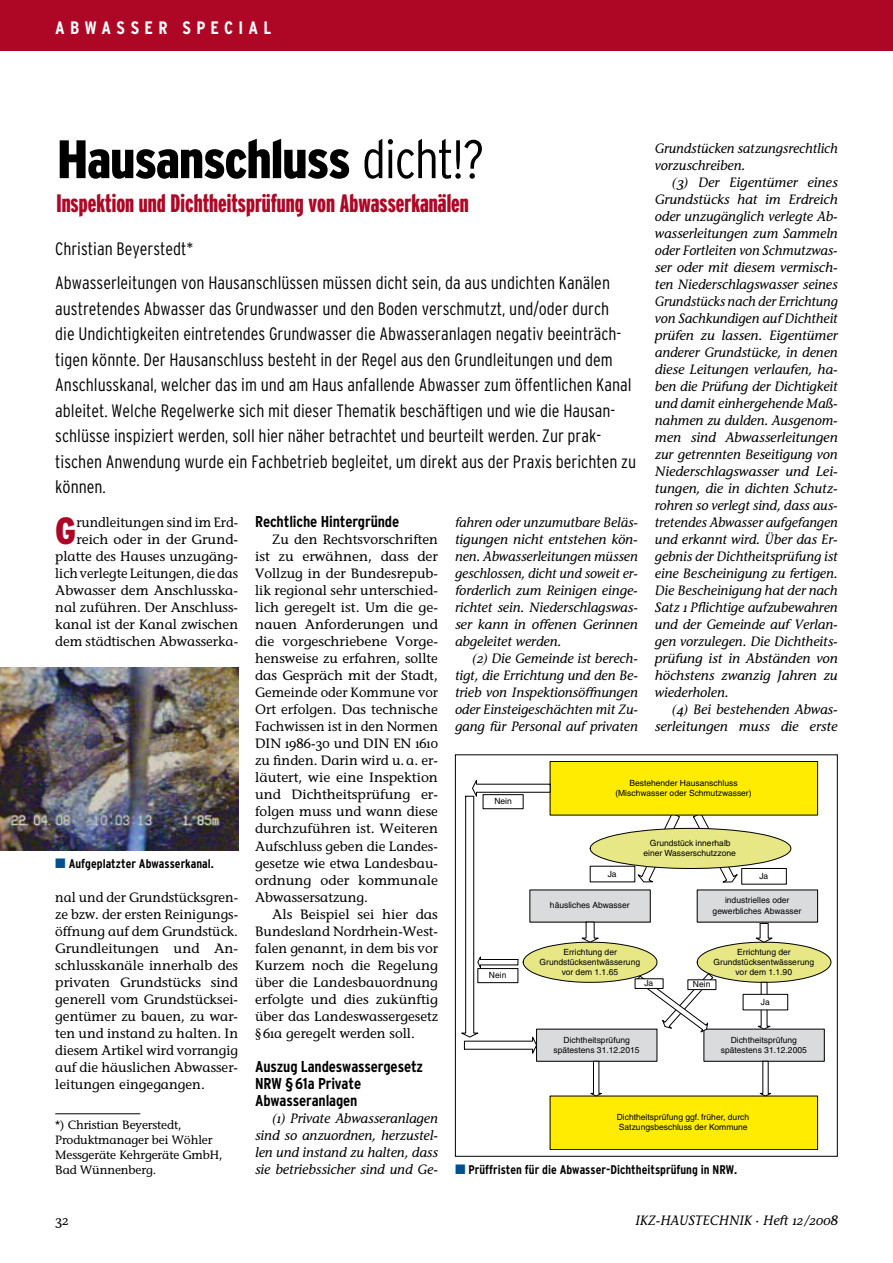
<style>
.page{position:relative;width:893px;height:1263px;background:#fff}
.page>*{position:absolute;margin:0;border:0;box-sizing:border-box;transform-origin:0 0}
.t1{font:900 condensed 54px "IKZ Head";letter-spacing:-.025em;color:#000}
.t2{font:900 condensed 37.8px "IKZ Head";color:#ae0725}
.t3{font:900 ultra-condensed 25.2px "IKZ Head";color:#ae0725}
.t4{font:300 condensed 18px/25.5px "IKZ Head";color:#000}
.t5{font:700 condensed 18px "IKZ Head";letter-spacing:.295em;color:#fff}
.t6{font:700 condensed 15.75px/17px "IKZ Head";letter-spacing:-.01em;color:#000}
.t7{font:italic 13.5px/17px "IKZ";color:#000;text-align:justify}
.t8{font:13.5px/17px "IKZ";color:#000;text-align:justify}
.t9{font:700 condensed 12.6px "IKZ Head";color:#000}
.t10{font:12px/14.9px "IKZ";letter-spacing:-.01em;color:#000}
.t11{font:8.55px/10.2px "Helvetica";color:#000;text-align:center}
.s1{font-weight:300}
.s2{font-family:"IKZ";font-weight:400;font-stretch:normal;font-size:13.5px;color:#004f91}
</style>
<div class="page">
<div style="left:0;top:0;width:893px;height:51px;background:#ae0725"></div>
<img style="left:0;top:668px;width:238px;height:182px">
<div style="left:550px;top:761px;width:268px;height:54px;background:#ffec00"></div>
<div style="left:550px;top:761px;width:268px;height:54px;border:1px solid #000"></div>
<div style="left:537px;top:1029px;width:120px;height:32px;background:#d9dbdc"></div>
<div style="left:704px;top:1029px;width:120px;height:32px;background:#d9dbdc"></div>
<div style="left:550px;top:1096px;width:268px;height:54px;background:#ffec00"></div>
<div style="left:550px;top:1096px;width:268px;height:54px;border:1px solid #000"></div>
<svg style="left:589px;top:1061px;width:15px;height:35px"></svg>
<svg style="left:758px;top:1061px;width:15px;height:35px"></svg>
<svg style="left:461px;top:778px;width:370px;height:277px"></svg>
<div style="left:483px;top:795px;width:40px;height:14px;background:#fff"></div>
<div style="left:483px;top:794px;width:40px;height:15px;border:1px solid #000"></div>
<div style="left:478px;top:968px;width:40px;height:15px;background:#fff"></div>
<div style="left:478px;top:968px;width:40px;height:15px;border:1px solid #000"></div>
<div style="left:688px;top:980px;width:28px;height:9px;background:#fff"></div>
<div style="left:688px;top:979px;width:28px;height:11px;border:1px solid #000"></div>
<div style="left:635px;top:979px;width:28px;height:9px;background:#fff"></div>
<div style="left:635px;top:978px;width:28px;height:11px;border:1px solid #000"></div>
<div style="left:743px;top:994px;width:45px;height:16px;background:#fff"></div>
<div style="left:743px;top:994px;width:45px;height:16px;border:1px solid #000"></div>
<div style="left:742px;top:868px;width:44px;height:16px;background:#fff"></div>
<div style="left:741px;top:868px;width:46px;height:16px;border:1px solid #000"></div>
<div style="left:590px;top:866px;width:45px;height:16px;background:#fff"></div>
<div style="left:455px;top:754px;width:383px;height:403px;border:1px solid #000"></div>
<hr style="left:55px;top:1113px;width:85px;height:1px;background:#000">
<h3 class="t5" style="left:55px;top:18px;width:206px">Abwa sser Sp ecial</h3>
<h1 class="t1" style="left:57px;top:129px;width:429px">Hausanschluss <span class="s1">dicht!?</span></h1>
<h3 class="t3" style="left:56px;top:189px;width:414px">Inspektion und Dichtheitsprüfung von Abwasserkanälen</h3>
<p class="t7" style="left:655px;top:140px;width:184px">Grundstücken satzungsrechtlich vorzuschreiben.</p>
<p class="t7" style="left:655px;top:174px;width:185px;text-indent:17px">(3) Der Eigentümer eines Grundstücks hat im Erdreich oder unzugänglich verlegte Ab&shy;wasserleitungen zum Sammeln oder Fortleiten von Schmutzwas&shy;ser oder mit diesem vermisch&shy;ten Niederschlagswasser seines Grundstücks nach der Errichtung von Sachkundigen auf Dichtheit prüfen zu lassen. Eigen- tümer anderer Grundstücke, in denen diese Leitungen verlaufen, ha&shy;ben die Prüfung der Dichtigkeit und damit einhergehende Maß&shy;nahmen zu dulden. Ausgenom&shy;men sind Abwasserleitungen zur getrennten Beseitigung von Niederschlagswasser und Lei&shy;tungen, die in dichten Schutz&shy;rohren so verlegt sind, dass aus&shy;tretendes Abwasser aufgefangen und erkannt wird. Über das Er&shy;gebnis der Dichtheitsprüfung ist eine Bescheinigung zu fertigen.<br>Die Bescheinigung hat der nach Satz 1 Pflichtige aufzubewahren und der Gemeinde auf Verlan&shy;gen vorzulegen. Die Dichtheits&shy;prüfung ist in Abständen von höchstens zwanzig Jahren zu wiederholen.</p>
<p class="t7" style="left:655px;top:701px;width:184px;text-align:right">(4) Bei bestehenden Abwas&shy;serleitungen muss die erste</p>
<h3 class="t4" style="left:55px;top:232px;width:556px;line-height:34px">Christian Beyerstedt*<br>Abwasserleitungen von Hausanschlüssen müssen dicht sein, da aus undichten Kanälen</h3>
<p class="t4" style="left:55px;top:295px;width:582px">austretendes Abwasser das Grundwasser und den Boden verschmutzt, und/oder durch<br>die Undichtigkeiten eintretendes Grundwasser die Abwasseranlagen negativ beeinträch&shy;tigen könnte. Der Hausanschluss besteht in der Regel aus den Grundleitungen und dem Anschlusskanal, welcher das im und am Haus anfallende Abwasser zum öffentlichen Kanal ableitet. Welche Regelwerke sich mit dieser Thematik beschäftigen und wie die Hausan&shy;schlüsse inspiziert werden, soll hier näher betrachtet und beurteilt werden. Zur prak&shy;tischen Anwendung wurde ein Fachbetrieb begleitet, um direkt aus der Praxis berichten zu können.</p>
<p class="t6" style="left:255px;top:513px;width:146px">Rechtliche Hintergründe</p>
<p class="t8" style="left:255px;top:531px;width:184px;text-indent:17px">Zu den Rechtsvorschriften ist zu erwähnen, dass der Vollzug in der Bundesrepub&shy;lik regional sehr unterschied&shy;lich geregelt ist. Um die ge&shy;nauen Anforderungen und die vorgeschriebene Vorge&shy;hensweise zu erfahren, sollte das Gespräch mit der Stadt, Gemeinde oder Kommune vor Ort erfolgen. Das technische Fachwissen ist in den Normen DIN 1986-30 und DIN EN 1610 zu finden. Darin wird u.a. er&shy;läutert, wie eine Inspektion und Dichtheitsprüfung er&shy;folgen muss und wann diese durchzuführen ist. Weiteren Aufschluss geben die Landes&shy;gesetze wie etwa Landesbau&shy;ordnung oder kommunale Abwassersatzung.</p>
<p class="t8" style="left:255px;top:905px;width:184px;text-indent:17px">Als Beispiel sei hier das Bundesland Nordrhein-West&shy;falen genannt, in dem bis vor Kurzem noch die Regelung über die Landesbauordnung erfolgte und dies zukünftig über das Landeswassergesetz §61a geregelt werden soll.</p>
<p class="t6" style="left:255px;top:1057px;width:170px">Auszug Landeswassergesetz<br>NRW §61a Private<br>Abwasseranlagen</p>
<p class="t7" style="left:255px;top:1109px;width:184px;text-indent:17px">(1) Private Abwasseranlagen sind so anzuordnen, herzustel&shy;len und instand zu halten, dass sie betriebssicher sind und Ge-</p>
<p class="t7" style="left:455px;top:514px;width:184px">fahren oder unzumutbare Beläs&shy;tigungen nicht entstehen kön&shy;nen. Abwasserleitungen müssen geschlossen, dicht und soweit er&shy;forderlich zum Reinigen einge&shy;richtet sein. Niederschlagswas&shy;ser kann in offenen Gerinnen abgeleitet werden.</p>
<p class="t7" style="left:455px;top:650px;width:184px;text-indent:17px">(2) Die Gemeinde ist berech&shy;tigt, die Errichtung und den Be&shy;trieb von Inspektionsöffnungen oder Einsteigeschächten mit Zu&shy;gang für Personal auf privaten</p>
<p class="t8" style="left:55px;top:514px;width:184px;text-align:right">rundleitungen sind im Erd&shy;reich oder in der Grund&shy;platte des Hauses unzugäng&shy;lich verlegte Leitungen, die das<br>Abwasser dem Anschlusska&shy;nal zuführen. Der Anschluss&shy;kanal ist der Kanal zwischen dem städtischen Abwasserka-</p>
<h2 class="t2" style="left:55px;top:510px;width:23px">G</h2>
<p class="t11" style="left:615px;top:777px;width:138px">Bestehender Hausanschluss (Mischwasser oder Schmutzwasser)</p>
<p class="t11" style="left:494px;top:796px;width:19px">Nein</p>
<p class="t11" style="left:644px;top:838px;width:94px">Grundstück innerhalb einer Wasserschutzzone</p>
<p class="t9" style="left:55px;top:856px;width:160px"><span class="s2">∂</span> Aufgeplatzter Abwasserkanal.</p>
<p class="t11" style="left:608px;top:868px;width:10px">Ja</p>
<p class="t11" style="left:759px;top:871px;width:10px">Ja</p>
<p class="t8" style="left:55px;top:888px;width:184px">nal und der Grundstücksgren&shy;ze bzw. der ersten Reinigungs&shy;öffnung auf dem Grundstück.<br>Grundleitungen und An&shy;schlusskanäle innerhalb des privaten Grundstücks sind generell vom Grundstücksei&shy;gentümer zu bauen, zu war&shy;ten und instand zu halten. In diesem Artikel wird vorrangig auf die häuslichen Abwasser&shy;leitungen eingegangen.</p>
<p class="t11" style="left:550px;top:900px;width:81px">häusliches Abwasser</p>
<p class="t11" style="left:713px;top:895px;width:90px">industrielles oder gewerbliches Abwasser</p>
<p class="t11" style="left:539px;top:946px;width:102px">Errichtung der<br>Grundstücksentwässerung vor dem 1.1.65</p>
<p class="t11" style="left:713px;top:946px;width:102px">Errichtung der<br>Grundstücksentwässerung vor dem 1.1.90</p>
<p class="t11" style="left:489px;top:970px;width:19px">Nein</p>
<p class="t11" style="left:644px;top:978px;width:10px">Ja</p>
<p class="t11" style="left:693px;top:979px;width:19px">Nein</p>
<p class="t11" style="left:761px;top:996px;width:10px">Ja</p>
<p class="t11" style="left:553px;top:1034px;width:88px">Dichtheitsprüfung spätestens 31.12.2015</p>
<p class="t11" style="left:721px;top:1034px;width:88px">Dichtheitsprüfung spätestens 31.12.2005</p>
<p class="t11" style="left:617px;top:1112px;width:134px;text-align:left">Dichtheitsprüfung ggf. früher, durch<br>Satzungsbeschluss der Kommune</p>
<p class="t10" style="left:55px;top:1117px;width:169px">*) Christian Beyerstedt,<br>Produktmanager bei Wöhler<br>Messgeräte Kehrgeräte GmbH,<br>Bad Wünnenberg.</p>
<p class="t9" style="left:455px;top:1162px;width:284px"><span class="s2">∂</span> Prüffristen für die Abwasser-Dichtheitsprüfung in NRW.</p>
<p class="t8" style="left:55px;top:1211px;width:15px">32</p>
<p class="t7" style="left:635px;top:1211px;width:93px">IKZ-Haustechnik</p>
<p class="t7" style="left:756px;top:1211px;width:84px">· Heft 12 /2008</p>
</div>
